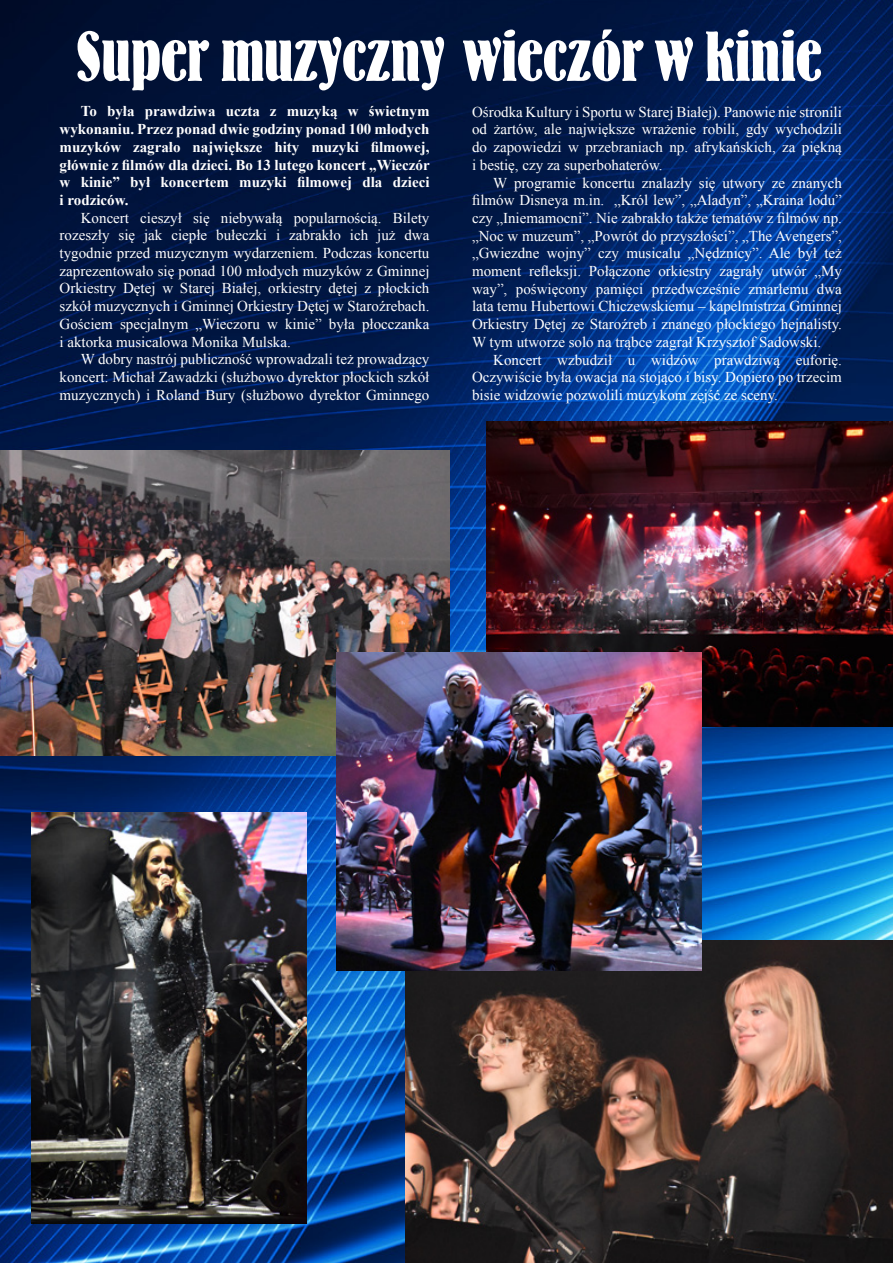
<style>
.page{position:relative;width:893px;height:1263px;background:#fff}
.page>*{position:absolute;margin:0;border:0;box-sizing:border-box;transform-origin:0 0}
.t1{font:61.5px "Morus Nigra EFN";color:#fff}
.t2{font:15px/17.7px "Times New Roman";color:#fff;text-align:justify}
.t3{font:700 15px/17.7px "Times New Roman";color:#fff;text-align:justify}
</style>
<div class="page">
<img style="left:0;top:0;width:893px;height:1263px">
<img style="left:487px;top:421px;width:406px;height:306px">
<img style="left:0;top:451px;width:449px;height:305px">
<img style="left:32px;top:812px;width:274px;height:411px">
<img style="left:406px;top:941px;width:487px;height:322px">
<img style="left:336px;top:653px;width:366px;height:317px">
<h1 class="t1" style="left:77px;top:20px;width:747px">Super muzyczny wieczór w kinie</h1>
<p class="t3" style="left:60px;top:102px;width:372px;text-indent:21px">To była prawdziwa uczta z muzyką w świetnym wykonaniu. Przez ponad dwie godziny ponad 100 młodych muzyków zagrało największe hity muzyki filmowej, głównie z filmów dla dzieci. Bo 13 lutego koncert „Wieczór w kinie” był koncertem muzyki filmowej dla dzieci i rodziców.</p>
<p class="t2" style="left:60px;top:209px;width:371px;text-indent:21px">Koncert cieszył się niebywałą popularnością. Bilety rozeszły się jak ciepłe bułeczki i zabrakło ich już dwa tygodnie przed muzycznym wydarzeniem. Podczas koncertu zaprezentowało się ponad 100 młodych muzyków z Gminnej Orkiestry Dętej w Starej Białej, orkiestry dętej z płockich szkół muzycznych i Gminnej Orkiestry Dętej w Staroźrebach.<br>Gościem specjalnym „Wieczoru w kinie” była płocczanka i aktorka musicalowa Monika Mulska.</p>
<p class="t2" style="left:60px;top:350px;width:371px;text-indent:21px">W dobry nastrój publiczność wprowadzali też prowadzący koncert: Michał Zawadzki (służbowo dyrektor płockich szkół muzycznych) i Roland Bury (służbowo dyrektor Gminnego</p>
<p class="t2" style="left:472px;top:103px;width:371px">Ośrodka Kultury i Sportu w Starej Białej). Panowie nie stronili od żartów, ale największe wrażenie robili, gdy wychodzili do zapowiedzi w przebraniach np. afrykańskich, za piękną i bestię, czy za superbohaterów.</p>
<p class="t2" style="left:472px;top:173px;width:371px;text-indent:21px">W programie koncertu znalazły się utwory ze znanych filmów Disneya m.in. „Król lew”, „Aladyn”, „Kraina lodu” czy „Iniemamocni”. Nie zabrakło także tematów z filmów np. „Noc w muzeum”, „Powrót do przyszłości”, „The Avengers”, „Gwiezdne wojny” czy musicalu „Nędznicy”. Ale był też moment refleksji. Połączone orkiestry zagrały utwór „My way”, poświęcony pamięci przedwcześnie zmarłemu dwa lata temu Hubertowi Chiczewskiemu – kapelmistrza Gminnej Orkiestry Dętej ze Staroźreb i znanego płockiego hejnalisty.<br>W tym utworze solo na trąbce zagrał Krzysztof Sadowski.</p>
<p class="t2" style="left:472px;top:350px;width:371px;text-indent:21px">Koncert wzbudził u widzów prawdziwą euforię.<br>Oczywiście była owacja na stojąco i bisy. Dopiero po trzecim bisie widzowie pozwolili muzykom zejść ze sceny.</p>
</div>
